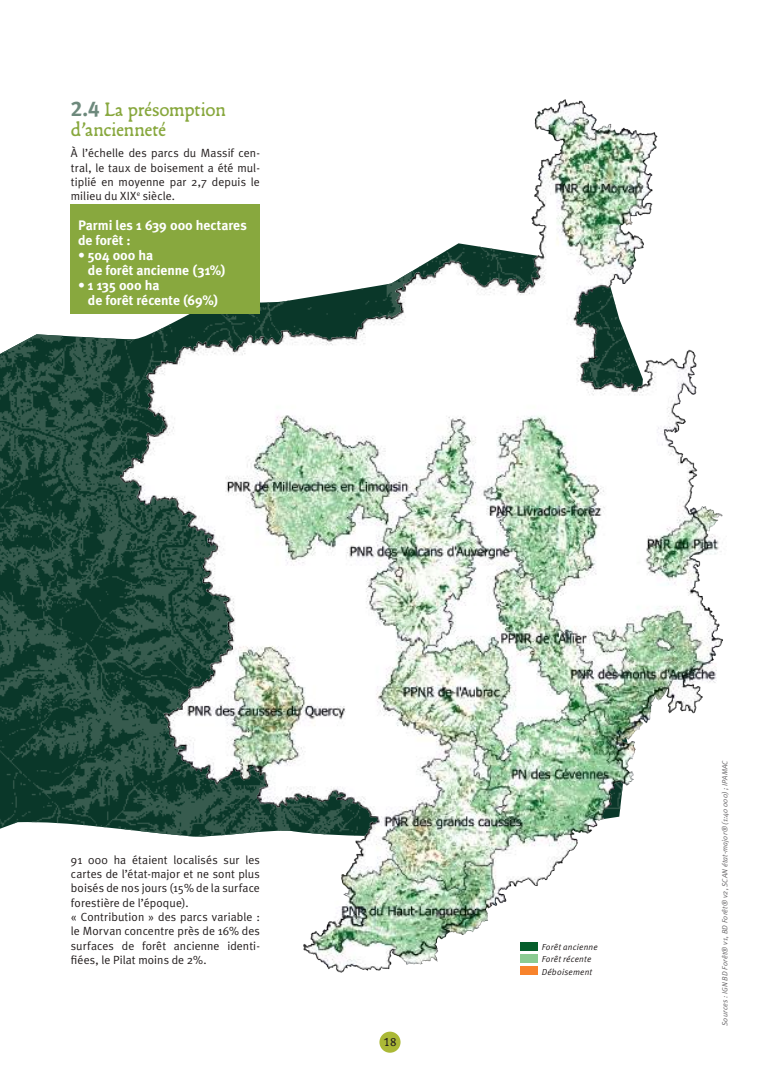
<style>
.page{position:relative;width:780px;height:1088px;background:#fff}
.page>*{position:absolute;margin:0;border:0;box-sizing:border-box;transform-origin:0 0}
.t1{font:21.25px/20px "Francesco";letter-spacing:-.005em;color:#88a83e}
.t2{font:700 13.75px/15px "Meta Plus";letter-spacing:-.005em;color:#fff}
.t3{font:12.5px "Francesco";color:#241f1f}
.t4{font:11.88px/14.4px "Meta Plus Normal";letter-spacing:.005em;color:#241f1f}
.t5{font:italic 8.75px/12.4px "Meta Plus Normal";letter-spacing:.02em;color:#241f1f}
.t6{font:italic 7.5px "Meta Plus Normal";letter-spacing:.02em;color:#656365}
.s1{font-family:"Meta Plus Bold Caps";color:#6d897c}
</style>
<div class="page">
<img style="left:0;top:243px;width:97px;height:586px">
<img style="left:97px;top:99px;width:626px;height:876px">
<div style="left:71px;top:204px;width:189px;height:109px;background:#88a83e"></div>
<div style="left:379px;top:1031px;width:21px;height:22px;background:#abb936;border-radius:50%"></div>
<h1 class="t1" style="left:71px;top:98px;width:156px"><span class="s1">2.4</span> La présomption d’ancienneté</h1>
<p class="t4" style="left:71px;top:146px;width:190px;text-align:justify">À l’échelle des parcs du Massif cen&shy;tral, le taux de boisement a été mul&shy;tiplié en moyenne par 2,7 depuis le milieu du XIX<sup>e</sup> siècle.</p>
<p class="t2" style="left:78px;top:217px;width:170px">Parmi les 1 639 000 hectares de forêt :</p>
<p class="t2" style="left:88px;top:247px;width:139px;text-indent:-10px">• 504 000 ha<br>de forêt ancienne (31%)</p>
<p class="t2" style="left:88px;top:277px;width:132px;text-indent:-10px">• 1 135 000 ha<br>de forêt récente (69%)</p>
<p class="t4" style="left:71px;top:852px;width:190px">91 000 ha étaient localisés sur les cartes de l’état-major et ne sont plus boisés de nos jours (15% de la surface forestière de l’époque).<br>« Contribution » des parcs variable : le Morvan concentre près de 16% des surfaces de forêt ancienne identi&shy;fiées, le Pilat moins de 2%.</p>
<p class="t3" style="left:383px;top:1033px;width:14px">18</p>
<p class="t5" style="left:541px;top:940px;width:58px">Forêt ancienne<br>Forêt récente<br>Déboisement</p>
<p class="t6" style="left:720px;top:1026px;width:267px;rotate:-90deg">Sources : IGN BD Forêt® v1, BD Forêt® v2, SCAN état-major® (1:40 000) ; IPAMAC</p>
</div>
